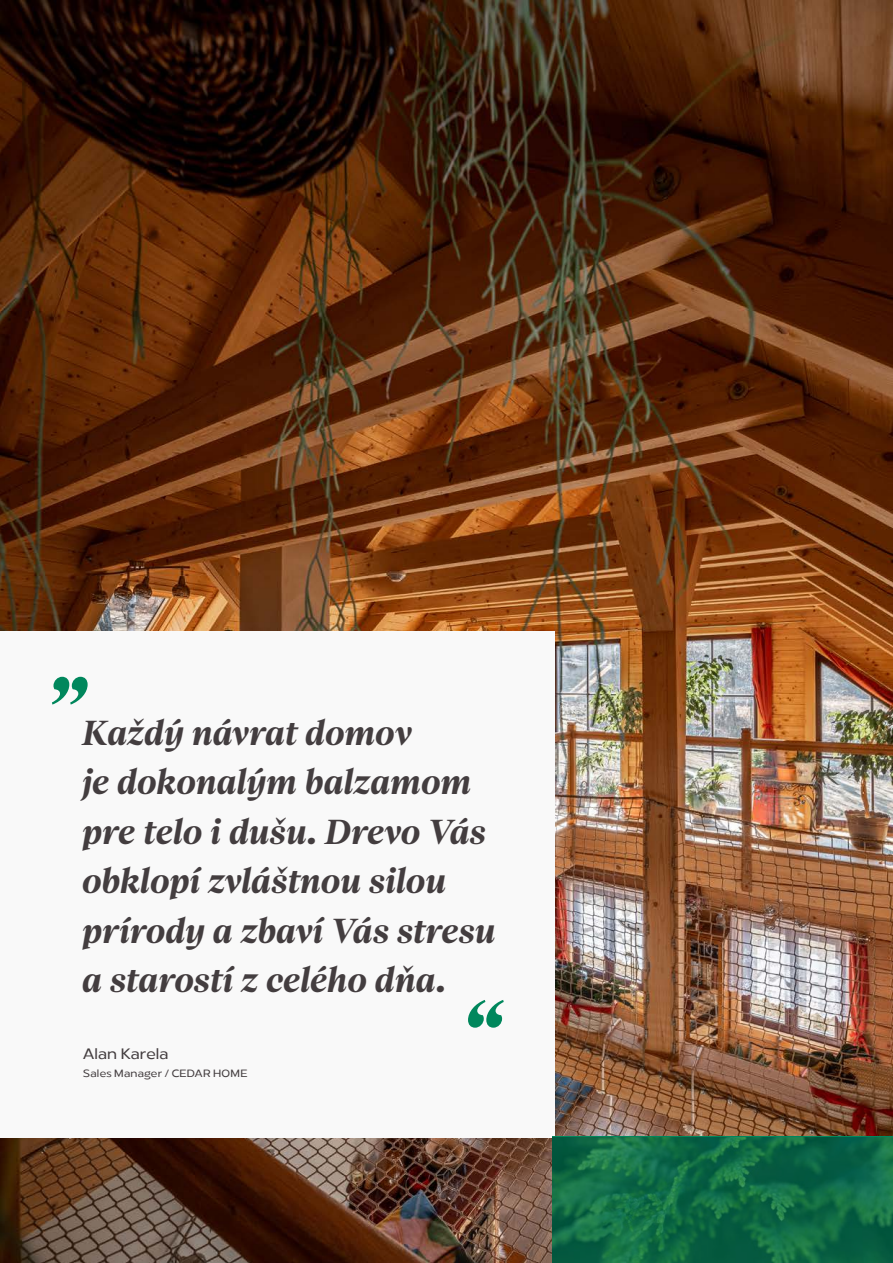
<style>
.page{position:relative;width:893px;height:1263px;background:#fff}
.page>*{position:absolute;margin:0;border:0;box-sizing:border-box;transform-origin:0 0}
.t1{font:italic 700 75px "Bw Beto";color:#00875c}
.t2{font:italic 700 33px/49.5px "Bw Beto";letter-spacing:-.005em;color:#433d3f}
.t3{font:15px "Radiate Sans";letter-spacing:.005em;color:#433d3f}
.t4{font:10.5px "Radiate Sans";letter-spacing:.02em;color:#433d3f}
</style>
<div class="page">
<img style="left:0;top:0;width:893px;height:1263px">
<div style="left:0;top:631px;width:554px;height:506px;background:#f9f9f9"></div>
<img style="left:553px;top:1137px;width:340px;height:126px">
<p class="t1" style="left:52px;top:617px;width:42px">„</p>
<p class="t2" style="left:82px;top:708px;width:415px">Každý návrat domov<br>je dokonalým balzamom pre telo i dušu. Drevo Vás obklopí zvláštnou silou prírody a zbaví Vás stresu a starostí z celého dňa.</p>
<p class="t3" style="left:83px;top:1043px;width:87px">Alan Karela</p>
<p class="t4" style="left:83px;top:1066px;width:166px">Sales Manager / CEDAR HOME</p>
<p class="t1" style="left:462px;top:987px;width:41px">“</p>
</div>
